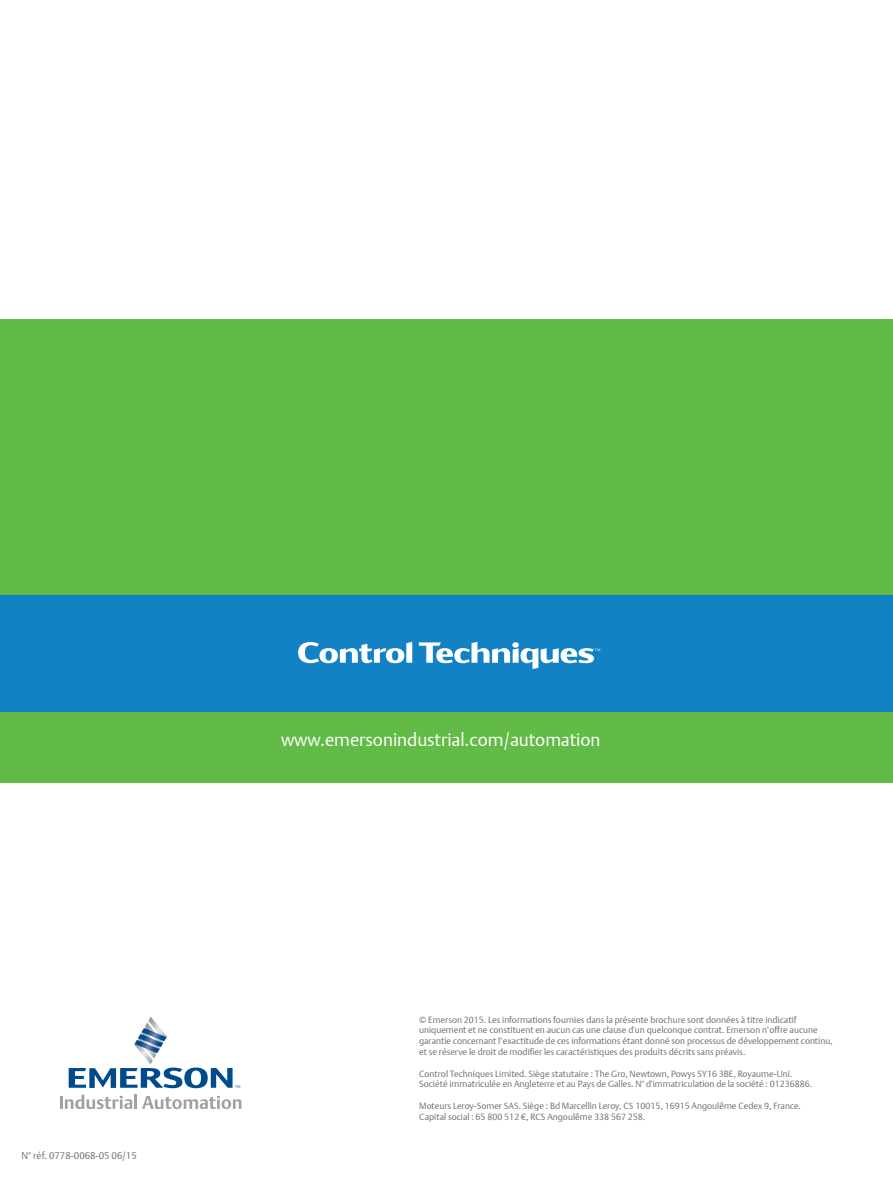
<style>
.page{position:relative;width:893px;height:1191px;background:#fff}
.page>*{position:absolute;margin:0;border:0;box-sizing:border-box;transform-origin:0 0}
.t1{font:18px "DTL Argo T Light";color:#fff}
.t2{font:9.75px "DTL Argo T Light";color:#6d6e71}
.t3{font:9px/10.8px "DTL Argo T Light";color:#6d6e71}
</style>
<div class="page">
<svg style="left:69px;top:1016px;width:171px;height:72px"></svg>
<svg style="left:60px;top:1094px;width:181px;height:15px"></svg>
<div style="left:0;top:319px;width:893px;height:463px;background:#62bb46"></div>
<div style="left:0;top:595px;width:893px;height:117px;background:#1282c5"></div>
<svg style="left:298px;top:642px;width:114px;height:21px"></svg>
<svg style="left:419px;top:642px;width:181px;height:27px"></svg>
<p class="t2" style="left:22px;top:1149px;width:117px">N° réf. 0778-0068-05 06/15</p>
<h1 class="t1" style="left:281px;top:728px;width:321px">www.emersonindustrial.com/automation</h1>
<p class="t3" style="left:419px;top:1014px;width:415px">© Emerson 2015. Les informations fournies dans la présente brochure sont données à titre indicatif uniquement et ne constituent en aucun cas une clause d'un quelconque contrat. Emerson n’offre aucune garantie concernant l’exactitude de ces informations étant donné son processus de développement continu, et se réserve le droit de modifier les caractéristiques des produits décrits sans préavis.</p>
<p class="t3" style="left:419px;top:1068px;width:395px">Control Techniques Limited. Siège statutaire : The Gro, Newtown, Powys SY16 3BE, Royaume-Uni.<br>Société immatriculée en Angleterre et au Pays de Galles. N° d'immatriculation de la société : 01236886.</p>
<p class="t3" style="left:419px;top:1100px;width:383px">Moteurs Leroy-Somer SAS. Siège : Bd Marcellin Leroy, CS 10015, 16915 Angoulême Cedex 9, France.<br>Capital social : 65 800 512 €, RCS Angoulême 338 567 258.</p>
</div>
